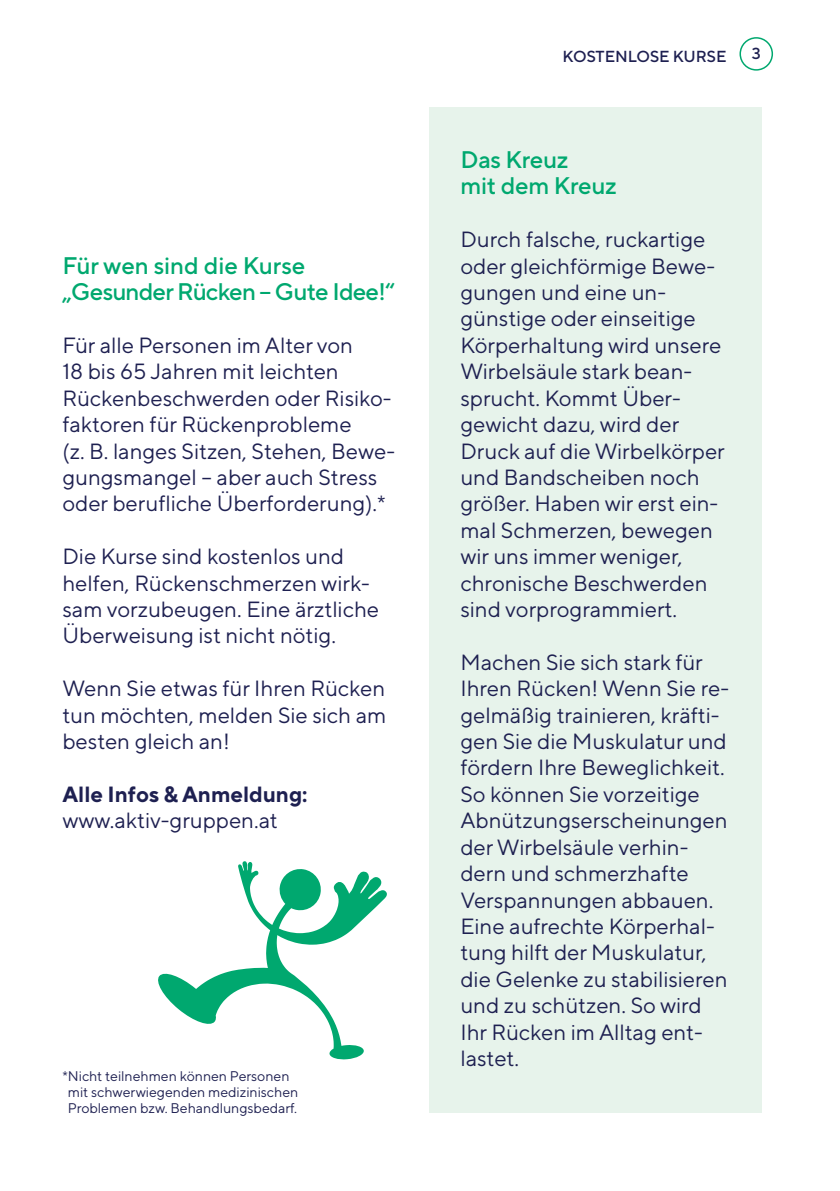
<style>
.page{position:relative;width:840px;height:1191px;background:#fff}
.page>*{position:absolute;margin:0;border:0;box-sizing:border-box;transform-origin:0 0}
.t1{font:500 24px/26.4px "TT Norms Pro";letter-spacing:-.03em;color:#00a86f}
.t2{font:500 24px/26.4px "TT Norms Pro";letter-spacing:-.01em;color:#00a86f}
.t3{font:22px/26.4px "TT Norms Pro";color:#1e2051}
.t4{font:700 22px "TT Norms Pro";color:#1e2051}
.t5{font:500 16px "TT Norms Pro";color:#1e2051}
.t6{font:14px/16px "TT Norms Pro";color:#1e2051}
</style>
<div class="page">
<div style="left:739px;top:37px;width:33px;height:34px;border:2px solid #00a86f;border-radius:50%"></div>
<svg style="left:158px;top:861px;width:229px;height:199px"></svg>
<div style="left:429px;top:108px;width:332px;height:1005px;background:#e7f3eb"></div>
<p class="t1" style="left:62px;top:250px;width:334px">Für wen sind die Kurse „Gesunder Rücken – Gute Idee!“</p>
<p class="t3" style="left:62px;top:330px;width:334px">Für alle Personen im Alter von<br>18 bis 65 Jahren mit leichten<br>Rückenbeschwerden oder Risiko&shy;faktoren für Rückenprobleme<br>(z. B. langes Sitzen, Stehen, Bewe&shy;gungsmangel – aber auch Stress oder berufliche Überforderung).*</p>
<p class="t3" style="left:62px;top:541px;width:318px">Die Kurse sind kostenlos und helfen, Rückenschmerzen wirk&shy;sam vorzubeugen. Eine ärztliche<br>Überweisung ist nicht nötig.</p>
<p class="t3" style="left:62px;top:673px;width:325px;text-align:justify">Wenn Sie etwas für Ihren Rücken tun möchten, melden Sie sich am besten gleich an!</p>
<p class="t4" style="left:62px;top:778px;width:246px">Alle Infos &amp; Anmeldung:</p>
<p class="t3" style="left:62px;top:805px;width:217px">www.aktiv-gruppen.at</p>
<p class="t6" style="left:68px;top:1067px;width:232px;text-indent:-5px">*Nicht teilnehmen können Personen mit schwerwiegenden medizinischen<br>Problemen bzw. Behandlungsbedarf.</p>
<p class="t5" style="left:562px;top:45px;width:165px">KOSTENLOSE KURSE</p>
<p class="t5" style="left:751px;top:42px;width:11px">3</p>
<p class="t2" style="left:460px;top:145px;width:158px">Das Kreuz<br>mit dem Kreuz</p>
<p class="t3" style="left:460px;top:225px;width:266px">Durch falsche, ruckartige oder gleichförmige Bewe&shy;gungen und eine un&shy;günstige oder einseitige<br>Körperhaltung wird unsere<br>Wirbelsäule stark bean&shy;sprucht. Kommt Über&shy;gewicht dazu, wird der<br>Druck auf die Wirbelkörper und Bandscheiben noch größer. Haben wir erst ein&shy;mal Schmerzen, bewegen wir uns immer weniger, chronische Beschwerden sind vorprogrammiert.</p>
<p class="t3" style="left:460px;top:647px;width:270px">Machen Sie sich stark für<br>Ihren Rücken! Wenn Sie re&shy;gelmäßig trainieren, kräfti&shy;gen Sie die Muskulatur und fördern Ihre Beweglichkeit.<br>So können Sie vorzeitige<br>Abnützungserscheinungen der Wirbelsäule verhin&shy;dern und schmerzhafte<br>Verspannungen abbauen.<br>Eine aufrechte Körperhal&shy;tung hilft der Muskulatur, die Gelenke zu stabilisieren und zu schützen. So wird<br>Ihr Rücken im Alltag ent&shy;lastet.</p>
</div>
